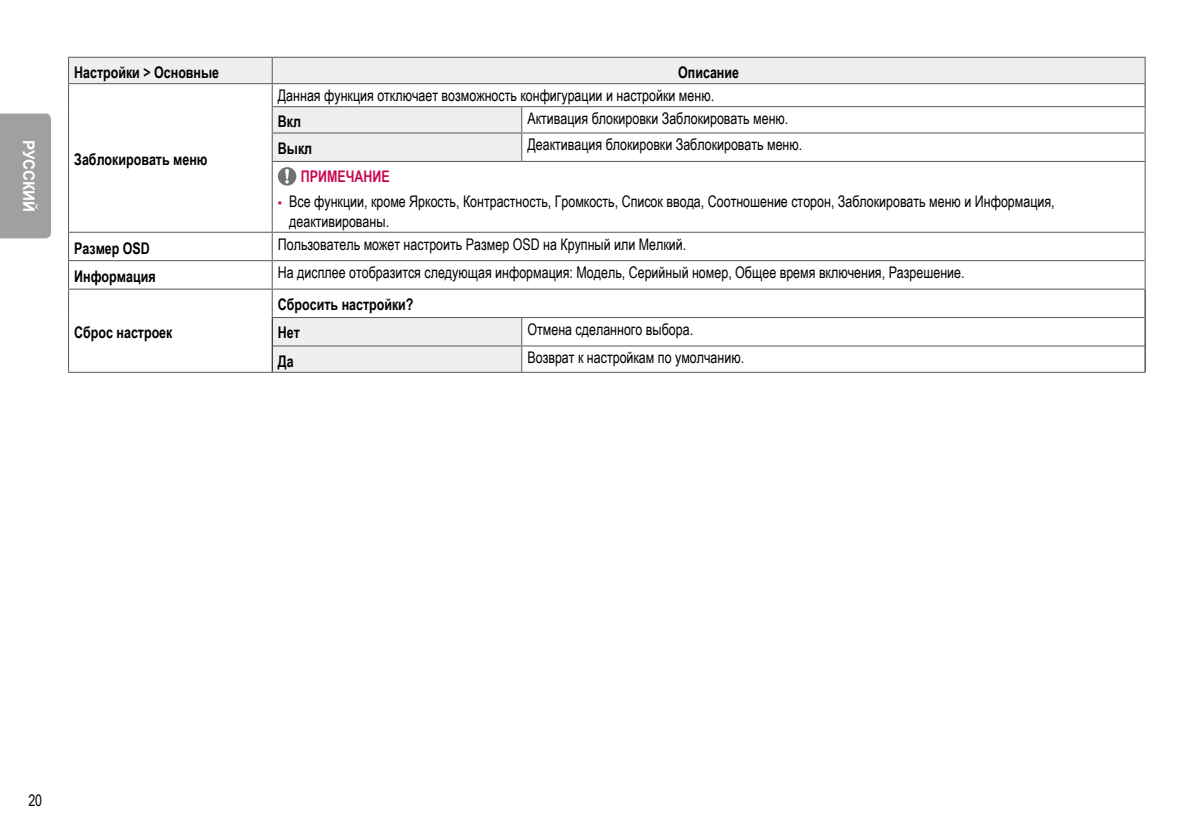
<style>
.page{position:relative;width:1191px;height:840px;background:#fff}
.page>*{position:absolute;margin:0;border:0;box-sizing:border-box;transform-origin:0 0}
.t1{font:16px/19.2px "Arial Narrow";color:#000;scale:.95 1}
.t2{font:700 16px/28.4px "Arial Narrow";color:#000;scale:.95 1}
.t3{font:700 16px "Arial Narrow";color:#c90a53;scale:.95 1}
.t4{font:700 16px "Arial";color:#fff;scale:.95 1}
.s1{font-family:"LG Smart";color:#c90a53}
</style>
<div class="page">
<div style="left:0;top:113px;width:51px;height:125px;background:#9fa0a0"></div>
<svg style="left:69px;top:58px;width:1075px;height:313px"></svg>
<hr style="left:68px;top:57px;width:204px;height:1px;background:#595757">
<hr style="left:68px;top:83px;width:204px;height:1px;background:#595757">
<hr style="left:272px;top:83px;width:250px;height:1px;background:#595757">
<hr style="left:522px;top:83px;width:623px;height:1px;background:#595757">
<svg style="left:68px;top:58px;width:1px;height:103px"></svg>
<hr style="left:68px;top:161px;width:1px;height:70px;background:#595757">
<svg style="left:68px;top:232px;width:1px;height:139px"></svg>
<hr style="left:272px;top:57px;width:250px;height:1px;background:#595757">
<hr style="left:522px;top:57px;width:623px;height:1px;background:#595757">
<hr style="left:272px;top:260px;width:250px;height:1px;background:#595757">
<hr style="left:522px;top:260px;width:622px;height:1px;background:#595757">
<hr style="left:272px;top:288px;width:250px;height:1px;background:#595757">
<hr style="left:522px;top:288px;width:623px;height:1px;background:#595757">
<hr style="left:1144px;top:162px;width:1px;height:70px;background:#595757">
<hr style="left:272px;top:106px;width:250px;height:1px;background:#595757">
<hr style="left:272px;top:132px;width:250px;height:1px;background:#595757">
<svg style="left:521px;top:107px;width:1px;height:54px"></svg>
<svg style="left:272px;top:58px;width:1px;height:103px"></svg>
<svg style="left:1144px;top:58px;width:1px;height:103px"></svg>
<hr style="left:522px;top:161px;width:623px;height:1px;background:#595757">
<hr style="left:272px;top:161px;width:250px;height:1px;background:#595757">
<hr style="left:522px;top:345px;width:622px;height:1px;background:#595757">
<svg style="left:1144px;top:232px;width:1px;height:139px"></svg>
<hr style="left:522px;top:317px;width:622px;height:1px;background:#595757">
<hr style="left:522px;top:371px;width:623px;height:1px;background:#595757">
<hr style="left:272px;top:162px;width:1px;height:69px;background:#595757">
<hr style="left:272px;top:231px;width:250px;height:1px;background:#595757">
<hr style="left:522px;top:231px;width:622px;height:1px;background:#595757">
<hr style="left:68px;top:231px;width:204px;height:1px;background:#595757">
<hr style="left:68px;top:260px;width:204px;height:1px;background:#595757">
<hr style="left:68px;top:288px;width:204px;height:1px;background:#595757">
<hr style="left:68px;top:371px;width:204px;height:1px;background:#595757">
<hr style="left:522px;top:106px;width:623px;height:1px;background:#595757">
<hr style="left:522px;top:132px;width:623px;height:1px;background:#595757">
<svg style="left:272px;top:232px;width:1px;height:139px"></svg>
<svg style="left:521px;top:318px;width:1px;height:53px"></svg>
<hr style="left:272px;top:317px;width:250px;height:1px;background:#595757">
<hr style="left:273px;top:345px;width:249px;height:1px;background:#595757">
<hr style="left:272px;top:371px;width:250px;height:1px;background:#595757">
<svg style="left:278px;top:167px;width:18px;height:18px"></svg>
<p class="t4" style="left:40px;top:140px;width:78px;rotate:90deg">РУССКИЙ</p>
<p class="t2" style="left:74px;top:57px;width:154px">Настройки &gt; Основные</p>
<p class="t2" style="left:678px;top:57px;width:66px">Описание</p>
<p class="t2" style="left:74px;top:145px;width:142px">Заблокировать меню</p>
<p class="t1" style="left:278px;top:85px;width:461px">Данная функция отключает возможность конфигурации и настройки меню.</p>
<p class="t2" style="left:278px;top:107px;width:26px">Вкл</p>
<p class="t1" style="left:527px;top:108px;width:276px">Активация блокировки Заблокировать меню.</p>
<p class="t2" style="left:278px;top:133px;width:38px">Выкл</p>
<p class="t1" style="left:527px;top:134px;width:291px">Деактивация блокировки Заблокировать меню.</p>
<p class="t3" style="left:301px;top:165px;width:95px">ПРИМЕЧАНИЕ</p>
<p class="t1" style="left:289px;top:191px;width:807px;text-indent:-11px"><span class="s1">•</span> Все функции, кроме Яркость, Контрастность, Громкость, Список ввода, Соотношение сторон, Заблокировать меню и Информация, деактивированы.</p>
<p class="t2" style="left:74px;top:233px;width:81px">Размер OSD</p>
<p class="t1" style="left:278px;top:233px;width:431px">Пользователь может настроить Размер OSD на Крупный или Мелкий.</p>
<p class="t2" style="left:74px;top:261px;width:87px">Информация</p>
<p class="t1" style="left:278px;top:262px;width:724px">На дисплее отобразится следующая информация: Модель, Серийный номер, Общее время включения, Pазрешение.</p>
<p class="t2" style="left:74px;top:317px;width:105px">Сброс настроек</p>
<p class="t2" style="left:278px;top:289px;width:144px">Сбросить настройки?<br>Нет</p>
<p class="t1" style="left:527px;top:319px;width:176px">Отмена сделанного выбора.</p>
<p class="t2" style="left:278px;top:346px;width:18px">Да</p>
<p class="t1" style="left:527px;top:347px;width:230px">Возврат к настройкам по умолчанию.</p>
<p class="t1" style="left:28px;top:790px;width:16px">20</p>
</div>
